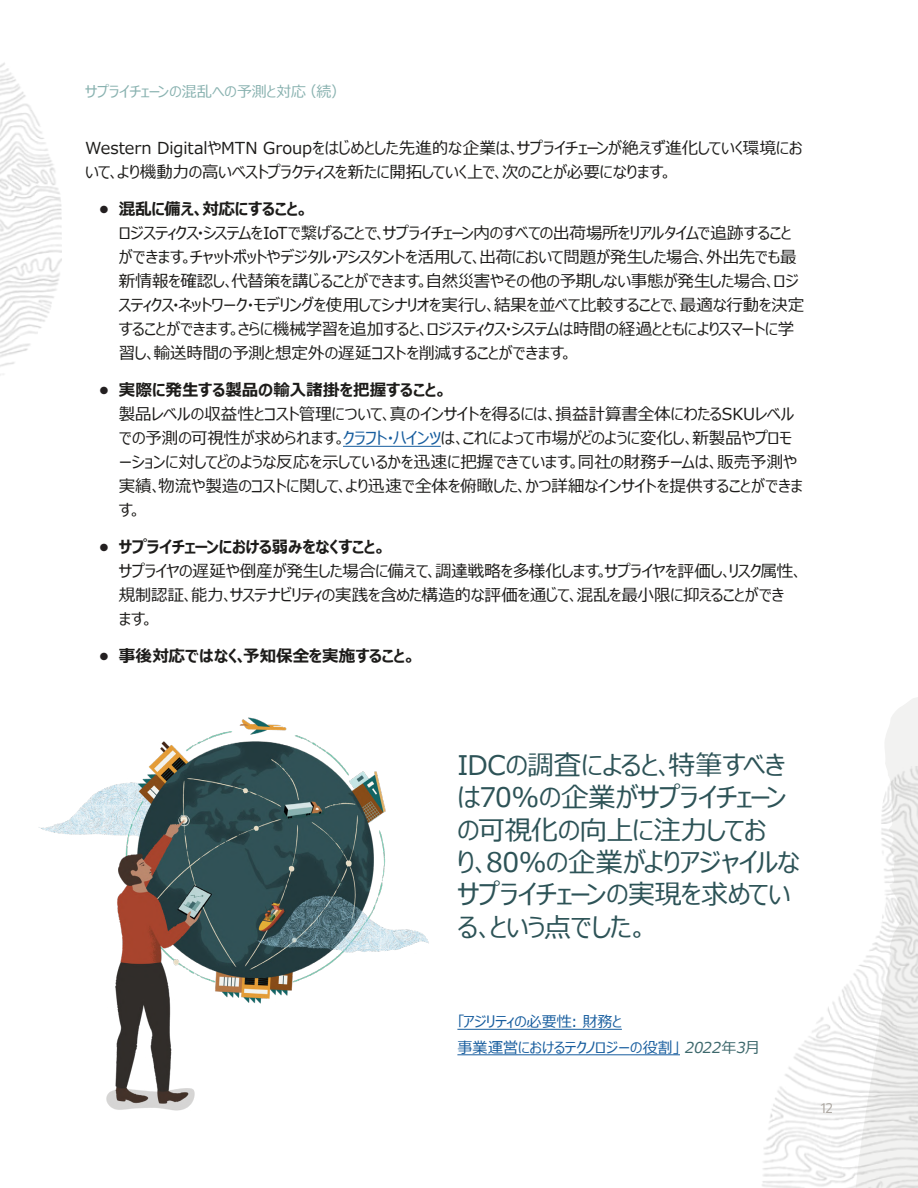
<style>
.page{position:relative;width:918px;height:1188px;background:#fff}
.page>*{position:absolute;margin:0;border:0;box-sizing:border-box;transform-origin:0 0}
.Subhead_1{font:27px/32.4px "Meiryo UI";letter-spacing:-.015em;color:#2d5357}
.t1{font:16.5px/24px "Meiryo UI";letter-spacing:-.01em;color:#1d1c1a}
.t2{font:700 16.5px "Meiryo UI";letter-spacing:-.005em;color:#1d1c1a}
.Subhead_1-2{font:15px/25.5px "Meiryo UI";letter-spacing:-.005em;color:#175d9e}
.Subhead_1-3{font:15px "Meiryo UI";color:#89b2b0}
.t3{font:13.5px "Oracle Sans";color:#aea9a3}
.s1{font-style:italic}
.s2{font-weight:700;color:#231f20}
.s3{font-weight:700}
.s4{color:#175d9e}
.s5{color:#231f20}
.s6{font-style:italic;color:#3d686c}
</style>
<div class="page">
<hr style="left:457px;top:1029px;width:165px;height:1px;background:#175d9e">
<hr style="left:457px;top:1054px;width:223px;height:1px;background:#175d9e">
<img style="left:38px;top:717px;width:391px;height:394px">
<hr style="left:343px;top:446px;width:98px;height:1px;background:#175d9e">
<svg style="left:885px;top:697px;width:33px;height:69px"></svg>
<img style="left:762px;top:766px;width:156px;height:422px">
<img style="left:0;top:62px;width:62px;height:313px">
<p class="Subhead_1-3" style="left:85px;top:81px;width:263px">サプライチェーンの混乱への予測と対応<span class="s1">（続）</span></p>
<p class="t1" style="left:85px;top:137px;width:719px">Western DigitalやMTN Groupをはじめとした先進的な企業は、サプライチェーンが絶えず進化していく環境において、より機動力の高いベストプラクティスを新たに開拓していく上で、次のことが必要になります。</p>
<p class="t1" style="left:119px;top:198px;width:687px;text-indent:-20px"><span class="s2">•</span> <span class="s3">混乱に備え、対応にすること。<br></span>ロジスティクス・システムをIoTで繋げることで、サプライチェーン内のすべての出荷場所をリアルタイムで追跡することができます。チャットボットやデジタル・アシスタントを活用して、出荷において問題が発生した場合、外出先でも最新情報を確認し、代替策を講じることができます。自然災害やその他の予期しない事態が発生した場合、ロジスティクス・ネットワーク・モデリングを使用してシナリオを実行し、結果を並べて比較することで、最適な行動を決定することができます。さらに機械学習を追加すると、ロジスティクス・システムは時間の経過とともによりスマートに学習し、輸送時間の予測と想定外の遅延コストを削減することができます。</p>
<p class="t1" style="left:119px;top:379px;width:686px;text-indent:-20px"><span class="s2">•</span> <span class="s3">実際に発生する製品の輸入諸掛を把握すること。<br></span>製品レベルの収益性とコスト管理について、真のインサイトを得るには、損益計算書全体にわたるSKUレベルでの予測の可視性が求められます。<span class="s4">クラフト・ハインツ</span>は、これによって市場がどのように変化し、新製品やプロモーションに対してどのような反応を示しているかを迅速に把握できています。同社の財務チームは、販売予測や実績、物流や製造のコストに関して、より迅速で全体を俯瞰した、かつ詳細なインサイトを提供することができます。</p>
<p class="t1" style="left:119px;top:536px;width:686px;text-indent:-20px"><span class="s2">•</span> <span class="s3">サプライチェーンにおける弱みをなくすこと。<br></span>サプライヤの遅延や倒産が発生した場合に備えて、調達戦略を多様化します。サプライヤを評価し、リスク属性、規制認証、能力、サステナビリティの実践を含めた構造的な評価を通じて、混乱を最小限に抑えることができ<br>ます。</p>
<p class="t2" style="left:99px;top:644px;width:319px"><span class="s5">•</span> 事後対応ではなく、予知保全を実施すること。</p>
<p class="Subhead_1" style="left:457px;top:750px;width:344px">IDCの調査によると、特筆すべきは70%の企業がサプライチェーンの可視化の向上に注力してお<br>り、80%の企業がよりアジャイルなサプライチェーンの実現を求めている、という点でした。</p>
<p class="Subhead_1-2" style="left:457px;top:1010px;width:304px">「アジリティの必要性: 財務と<br>事業運営におけるテクノロジーの役割」 <span class="s6">2022年3月</span></p>
<p class="t3" style="left:821px;top:1100px;width:14px">12</p>
</div>
